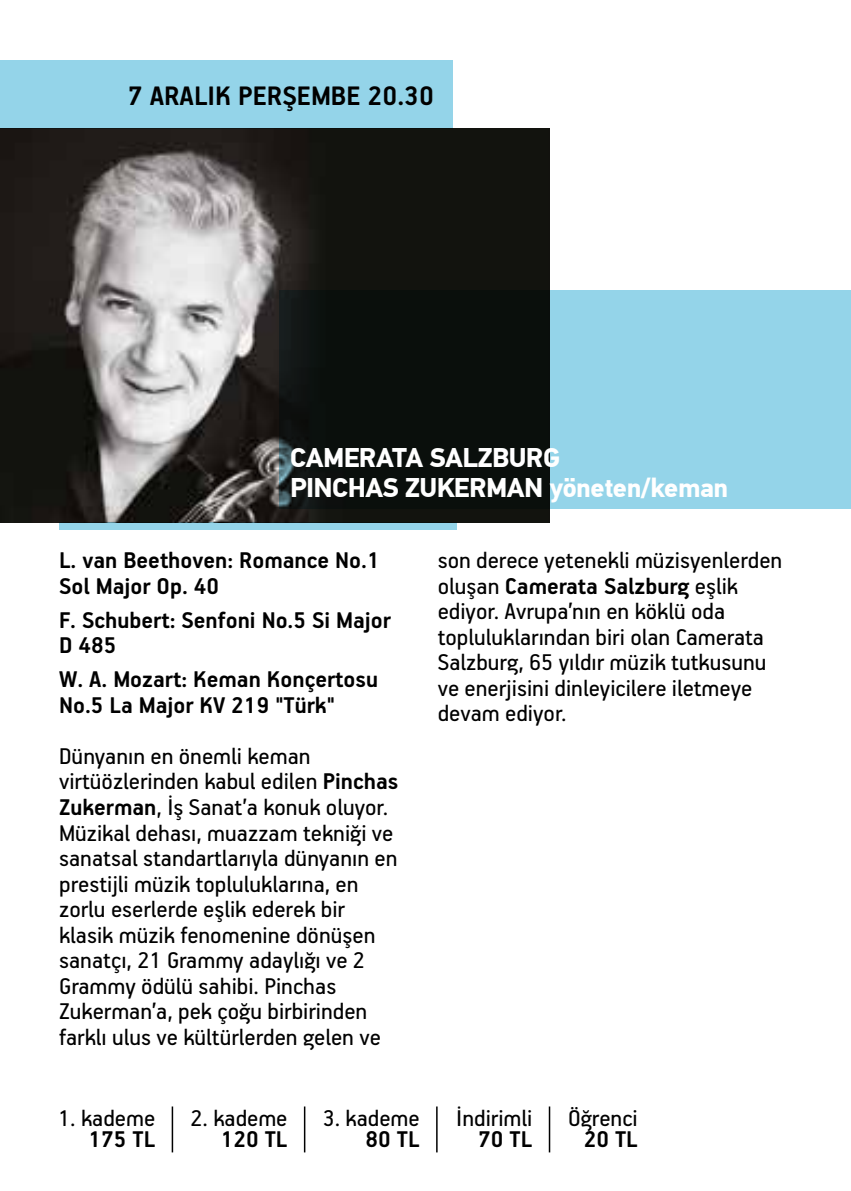
<style>
.page{position:relative;width:851px;height:1191px;background:#fff}
.page>*{position:absolute;margin:0;border:0;box-sizing:border-box;transform-origin:0 0}
.t1{font:700 30px "PF Handbook Pro";color:#000}
.t2{font:700 27px/30px "PF Din Text Pro";letter-spacing:-.02em;color:#fff}
.t3{font:25.5px/25.5px "PF Handbook Pro";color:#000}
.t4{font:700 25.5px/25.5px "PF Handbook Pro";color:#000}
.s1{font-weight:700}
</style>
<div class="page">
<img style="left:1px;top:129px;width:548px;height:393px">
<svg style="left:279px;top:290px;width:571px;height:218px;background:#537781"></svg>
<div style="left:1px;top:61px;width:452px;height:68px;background:#94d4e9"></div>
<div style="left:59px;top:522px;width:398px;height:7px;background:#94d4e9"></div>
<hr style="left:172px;top:1106px;width:1px;height:46px;background:#000">
<hr style="left:304px;top:1106px;width:1px;height:46px;background:#000">
<hr style="left:436px;top:1106px;width:1px;height:46px;background:#000">
<hr style="left:548px;top:1106px;width:2px;height:46px;background:#000">
<p class="t1" style="left:128px;top:78px;width:308px">7 ARALIK PERŞEMBE 20.30</p>
<p class="t2" style="left:290px;top:443px;width:439px">CAMERATA SALZBURG<br>PINCHAS ZUKERMAN yöneten/keman</p>
<p class="t4" style="left:59px;top:547px;width:322px">L. van Beethoven: Romance No.1<br>Sol Major Op. 40</p>
<p class="t4" style="left:59px;top:606px;width:333px">F. Schubert: Senfoni No.5 Si Major<br>D 485</p>
<p class="t4" style="left:59px;top:666px;width:320px">W. A. Mozart: Keman Konçertosu<br>No.5 La Major KV 219 "Türk"</p>
<p class="t3" style="left:59px;top:742px;width:341px">Dünyanın en önemli keman virtüözlerinden kabul edilen <span class="s1">Pinchas Zukerman</span>, İş Sanat’a konuk oluyor.<br>Müzikal dehası, muazzam tekniği ve sanatsal standartlarıyla dünyanın en prestijli müzik topluluklarına, en zorlu eserlerde eşlik ederek bir klasik müzik fenomenine dönüşen sanatçı, 21 Grammy adaylığı ve 2<br>Grammy ödülü sahibi. Pinchas Zukerman’a, pek çoğu birbirinden farklı ulus ve kültürlerden gelen ve</p>
<p class="t3" style="left:437px;top:547px;width:346px">son derece yetenekli müzisyenlerden oluşan <span class="s1">Camerata Salzburg</span> eşlik ediyor. Avrupa’nın en köklü oda topluluklarından biri olan Camerata<br>Salzburg, 65 yıldır müzik tutkusunu ve enerjisini dinleyicilere iletmeye devam ediyor.</p>
<p class="t3" style="left:58px;top:1104px;width:98px">1. kademe</p>
<p class="t4" style="left:88px;top:1125px;width:68px">175 TL</p>
<p class="t3" style="left:190px;top:1104px;width:98px">2. kademe</p>
<p class="t4" style="left:221px;top:1125px;width:68px">120 TL</p>
<p class="t3" style="left:322px;top:1104px;width:98px">3. kademe</p>
<p class="t4" style="left:365px;top:1125px;width:56px">80 TL</p>
<p class="t3" style="left:456px;top:1104px;width:78px">İndirimli</p>
<p class="t4" style="left:478px;top:1125px;width:56px">70 TL</p>
<p class="t3" style="left:568px;top:1104px;width:71px">Öğrenci</p>
<p class="t4" style="left:583px;top:1125px;width:56px">20 TL</p>
</div>
